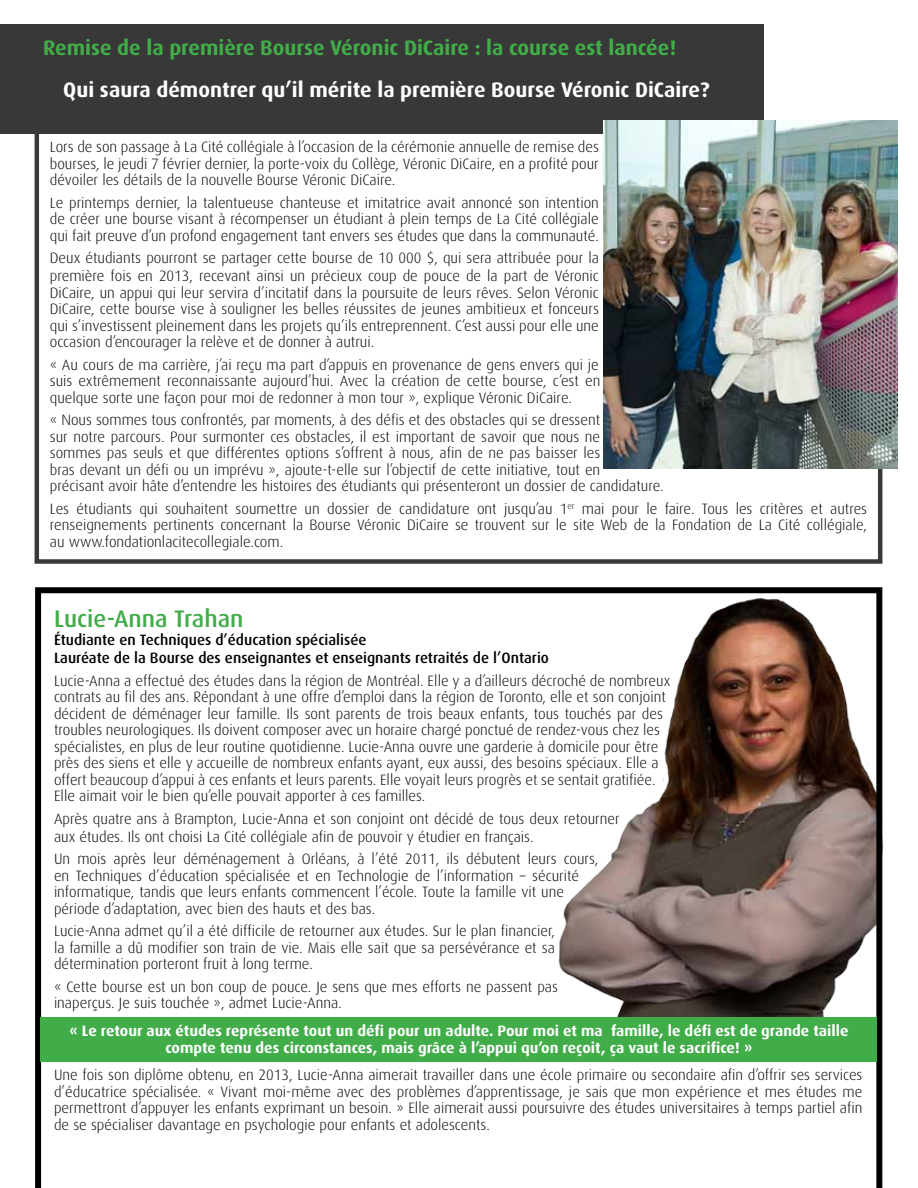
<style>
.page{position:relative;width:918px;height:1188px;background:#fff}
.page>*{position:absolute;margin:0;border:0;box-sizing:border-box;transform-origin:0 0}
.t1{font:500 24px "Dax";color:#41ad49}
.t2{font:700 21px "Dax";color:#fff}
.t3{font:700 21px "Dax";color:#41ad49}
.t4{font:300 15px/16.5px "Dax";color:#000;text-align:justify}
.t5{font:700 15px/16.5px "Dax";color:#fff;text-align:center}
.t6{font:500 15px/18px "Dax";color:#000}
</style>
<div class="page">
<div style="left:0;top:24px;width:764px;height:110px;background:#383838"></div>
<div style="left:35px;top:125px;width:847px;height:439px;border:4px solid #393939"></div>
<img style="left:603px;top:121px;width:295px;height:348px">
<svg style="left:35px;top:587px;width:847px;height:601px"></svg>
<div style="left:40px;top:1018px;width:838px;height:44px;background:#41ad49"></div>
<h2 class="t3" style="left:43px;top:36px;width:635px">Remise de la première Bourse Véronic DiCaire : la course est lancée!</h2>
<h2 class="t2" style="left:63px;top:78px;width:648px">Qui saura démontrer qu’il mérite la première Bourse Véronic DiCaire?</h2>
<p class="t4" style="left:50px;top:139px;width:551px">Lors de son passage à La Cité collégiale à l’occasion de la cérémonie annuelle de remise des bourses, le jeudi 7 février dernier, la porte-voix du Collège, Véronic DiCaire, en a profité pour dévoiler les détails de la nouvelle Bourse Véronic DiCaire.</p>
<p class="t4" style="left:50px;top:195px;width:551px">Le printemps dernier, la talentueuse chanteuse et imitatrice avait annoncé son intention de créer une bourse visant à récompenser un étudiant à plein temps de La Cité collégiale qui fait preuve d’un profond engagement tant envers ses études que dans la communauté.</p>
<p class="t4" style="left:50px;top:249px;width:551px;line-height:18px">Deux étudiants pourront se partager cette bourse de 10 000 $, qui sera attribuée pour la première fois en 2013, recevant ainsi un précieux coup de pouce de la part de Véronic</p>
<p class="t4" style="left:50px;top:285px;width:551px">DiCaire, un appui qui leur servira d’incitatif dans la poursuite de leurs rêves. Selon Véronic DiCaire, cette bourse vise à souligner les belles réussites de jeunes ambitieux et fonceurs qui s’investissent pleinement dans les projets qu’ils entreprennent. C’est aussi pour elle une occasion d’encourager la relève et de donner à autrui.</p>
<p class="t4" style="left:50px;top:357px;width:552px">« Au cours de ma carrière, j’ai reçu ma part d’appuis en provenance de gens envers qui je suis extrêmement reconnaissante aujourd’hui. Avec la création de cette bourse, c’est en quelque sorte une façon pour moi de redonner à mon tour », explique Véronic DiCaire.</p>
<p class="t4" style="left:50px;top:412px;width:615px;text-align:left">« Nous sommes tous confrontés, par moments, à des défis et des obstacles qui se dressent<br>sur notre parcours. Pour surmonter ces obstacles, il est important de savoir que nous ne<br>sommes pas seuls et que différentes options s’offrent à nous, afin de ne pas baisser les<br>bras devant un défi ou un imprévu », ajoute-t-elle sur l’objectif de cette initiative, tout en<br>précisant avoir hâte d’entendre les histoires des étudiants qui présenteront un dossier de candidature.</p>
<p class="t4" style="left:50px;top:501px;width:819px">Les étudiants qui souhaitent soumettre un dossier de candidature ont jusqu’au 1<sup>er</sup> mai pour le faire. Tous les critères et autres renseignements pertinents concernant la Bourse Véronic DiCaire se trouvent sur le site Web de la Fondation de La Cité collégiale, au www.fondationlacitecollegiale.com.</p>
<h1 class="t1" style="left:54px;top:605px;width:191px">Lucie-Anna Trahan</h1>
<p class="t6" style="left:54px;top:631px;width:496px">Étudiante en Techniques d’éducation spécialisée<br>Lauréate de la Bourse des enseignantes et enseignants retraités de l’Ontario</p>
<p class="t4" style="left:54px;top:672px;width:618px;text-align:left">Lucie-Anna a effectué des études dans la région de Montréal. Elle y a d’ailleurs décroché de nombreux contrats au fil des ans. Répondant à une offre d’emploi dans la région de Toronto, elle et son conjoint décident de déménager leur famille. Ils sont parents de trois beaux enfants, tous touchés par des troubles neurologiques. Ils doivent composer avec un horaire chargé ponctué de rendez-vous chez les spécialistes, en plus de leur routine quotidienne. Lucie-Anna ouvre une garderie à domicile pour être près des siens et elle y accueille de nombreux enfants ayant, eux aussi, des besoins spéciaux. Elle a offert beaucoup d’appui à ces enfants et leurs parents. Elle voyait leurs progrès et se sentait gratifiée.<br>Elle aimait voir le bien qu’elle pouvait apporter à ces familles.</p>
<p class="t4" style="left:54px;top:810px;width:567px;line-height:18px">Après quatre ans à Brampton, Lucie-Anna et son conjoint ont décidé de tous deux retourner aux études. Ils ont choisi La Cité collégiale afin de pouvoir y étudier en français.</p>
<p class="t4" style="left:54px;top:851px;width:546px;text-align:left">Un mois après leur déménagement à Orléans, à l’été 2011, ils débutent leurs cours, en Techniques d’éducation spécialisée et en Technologie de l’information – sécurité informatique, tandis que leurs enfants commencent l’école. Toute la famille vit une période d’adaptation, avec bien des hauts et des bas.</p>
<p class="t4" style="left:54px;top:923px;width:503px">Lucie-Anna admet qu’il a été difficile de retourner aux études. Sur le plan financier, la famille a dû modifier son train de vie. Mais elle sait que sa persévérance et sa détermination porteront fruit à long terme.</p>
<p class="t4" style="left:54px;top:978px;width:506px">« Cette bourse est un bon coup de pouce. Je sens que mes efforts ne passent pas inaperçus. Je suis touchée », admet Lucie-Anna.</p>
<p class="t5" style="left:69px;top:1023px;width:781px">« Le retour aux études représente tout un défi pour un adulte. Pour moi et ma famille, le défi est de grande taille compte tenu des circonstances, mais grâce à l’appui qu’on reçoit, ça vaut le sacrifice! »</p>
<p class="t4" style="left:54px;top:1067px;width:810px">Une fois son diplôme obtenu, en 2013, Lucie-Anna aimerait travailler dans une école primaire ou secondaire afin d’offrir ses services d’éducatrice spécialisée. « Vivant moi-même avec des problèmes d’apprentissage, je sais que mon expérience et mes études me permettront d’appuyer les enfants exprimant un besoin. » Elle aimerait aussi poursuivre des études universitaires à temps partiel afin de se spécialiser davantage en psychologie pour enfants et adolescents.</p>
</div>
